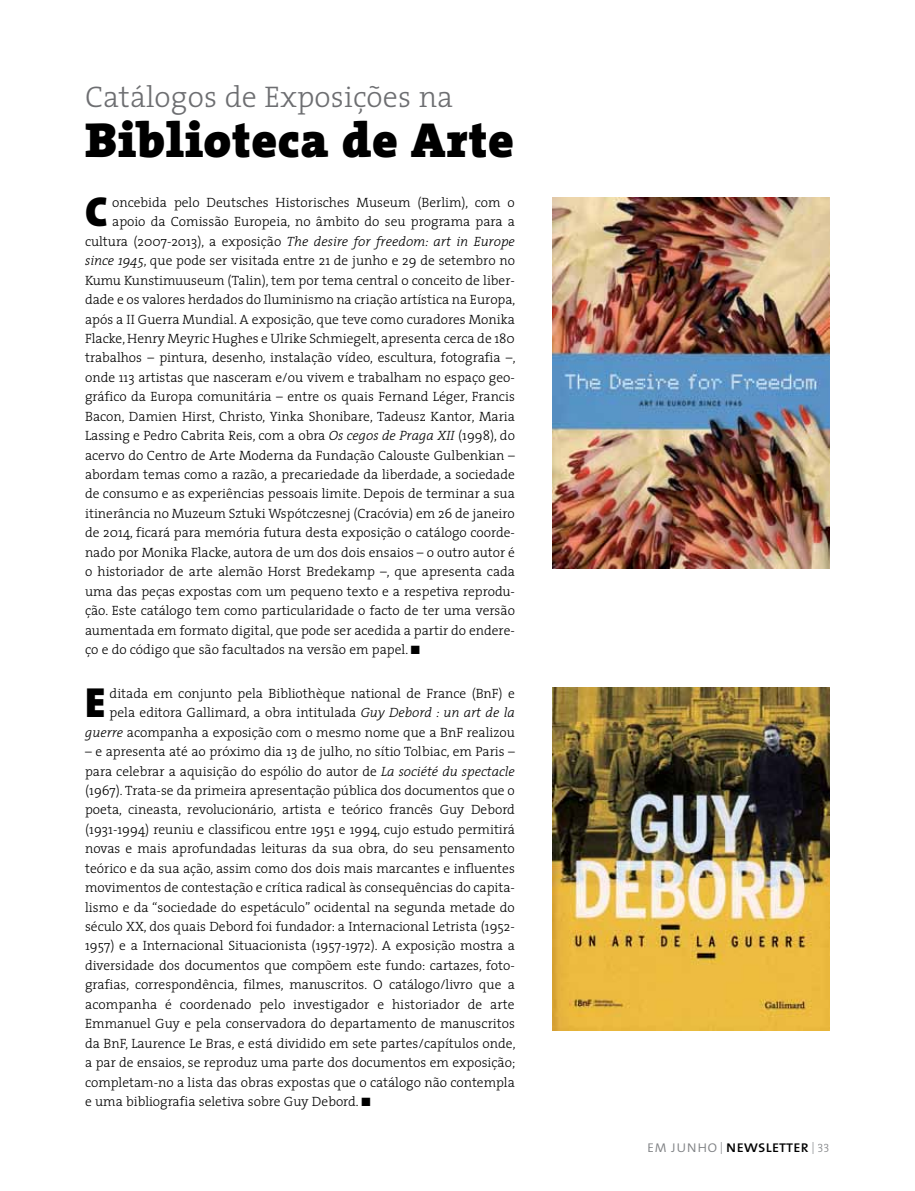
<style>
.page{position:relative;width:915px;height:1191px;background:#fff}
.page>*{position:absolute;margin:0;border:0;box-sizing:border-box;transform-origin:0 0}
.t1{font:900 49.5px "The Serif";letter-spacing:.01em;color:#000}
.t2{font:42.3px "The Sans Black Caps";color:#000}
.t3{font:300 30px "The Serif";letter-spacing:.005em;color:#6d6e71}
.t4{font:16.5px "The Mix Caps";letter-spacing:-.01em;color:#000}
.t5{font:300 13.5px/19.5px "The Serif";color:#000;text-align:right}
.t6{font:italic 300 13.5px "The Serif";color:#000}
.s1{font-style:normal}
.s2{font-style:italic}
.s3{font-family:"The Mix Light Caps";color:#808285}
.s4{font-family:"The Serif Light Caps";font-size:12px;color:#808285}
</style>
<div class="page">
<img style="left:552px;top:688px;width:277px;height:342px">
<img style="left:552px;top:197px;width:277px;height:371px">
<h3 class="t3" style="left:85px;top:72px;width:369px">Catálogos de Exposições na</h3>
<h1 class="t1" style="left:85px;top:98px;width:430px">Biblioteca de Arte</h1>
<h2 class="t2" style="left:85px;top:176px;width:24px">C</h2>
<p class="t5" style="left:112px;top:192px;width:404px">oncebida pelo Deutsches Historisches Museum (Berlim), com o</p>
<p class="t5" style="left:112px;top:212px;width:404px">apoio da Comissão Europeia, no âmbito do seu programa para a</p>
<p class="t6" style="left:85px;top:230px;width:431px"><span class="s1">cultura (2007-2013), a exposição</span> The desire for freedom: art in Europe</p>
<p class="t5" style="left:85px;top:250px;width:431px"><span class="s2">since 1945</span>, que pode ser visitada entre 21 de junho e 29 de setembro no</p>
<p class="t5" style="left:85px;top:270px;width:431px">Kumu Kunstimuuseum (Talin), tem por tema central o conceito de liber‑</p>
<p class="t5" style="left:85px;top:289px;width:431px">dade e os valores herdados do Iluminismo na criação artística na Europa,</p>
<p class="t5" style="left:85px;top:309px;width:431px">após a II Guerra Mundial. A exposição, que teve como curadores Monika</p>
<p class="t5" style="left:85px;top:328px;width:431px">Flacke, Henry Meyric Hughes e Ulrike Schmiegelt, apresenta cerca de 180</p>
<p class="t5" style="left:85px;top:348px;width:431px">trabalhos – pintura, desenho, instalação vídeo, escultura, fotografia –,</p>
<p class="t5" style="left:85px;top:367px;width:431px">onde 113 artistas que nasceram e/ou vivem e trabalham no espaço geo‑</p>
<p class="t5" style="left:85px;top:386px;width:431px">gráfico da Europa comunitária – entre os quais Fernand Léger, Francis</p>
<p class="t5" style="left:85px;top:406px;width:431px">Bacon, Damien Hirst, Christo, Yinka Shonibare, Tadeusz Kantor, Maria</p>
<p class="t5" style="left:85px;top:425px;width:431px">Lassing e Pedro Cabrita Reis, com a obra <span class="s2">Os cegos de Praga XII</span> (1998), do</p>
<p class="t5" style="left:85px;top:445px;width:431px">acervo do Centro de Arte Moderna da Fundação Calouste Gulbenkian –</p>
<p class="t5" style="left:85px;top:464px;width:431px">abordam temas como a razão, a precariedade da liberdade, a sociedade</p>
<p class="t5" style="left:85px;top:484px;width:431px">de consumo e as experiências pessoais limite. Depois de terminar a sua</p>
<p class="t5" style="left:85px;top:503px;width:431px">itinerância no Muzeum Sztuki Wspótczesnej (Cracóvia) em 26 de janeiro</p>
<p class="t5" style="left:85px;top:522px;width:431px">de 2014, ficará para memória futura desta exposição o catálogo coorde‑</p>
<p class="t5" style="left:85px;top:542px;width:431px">nado por Monika Flacke, autora de um dos dois ensaios – o outro autor é</p>
<p class="t5" style="left:85px;top:561px;width:431px">o historiador de arte alemão Horst Bredekamp –, que apresenta cada</p>
<p class="t5" style="left:85px;top:581px;width:431px">uma das peças expostas com um pequeno texto e a respetiva reprodu‑</p>
<p class="t5" style="left:85px;top:600px;width:431px">ção. Este catálogo tem como particularidade o facto de ter uma versão</p>
<p class="t5" style="left:85px;top:620px;width:431px">aumentada em formato digital, que pode ser acedida a partir do endere‑</p>
<p class="t5" style="left:85px;top:639px;width:336px">ço e do código que são facultados na versão em papel. ■</p>
<h2 class="t2" style="left:85px;top:667px;width:22px">E</h2>
<p class="t5" style="left:85px;top:683px;width:431px">ditada em conjunto pela Bibliothèque national de France (BnF) e pela editora Gallimard, a obra intitulada <span class="s2">Guy Debord : un art de la guerre</span> acompanha a exposição com o mesmo nome que a BnF realizou</p>
<p class="t5" style="left:85px;top:741px;width:432px;text-align:left">– e apresenta até ao próximo dia 13 de julho, no sítio Tolbiac, em Paris – para celebrar a aquisição do espólio do autor de <span class="s2">La société du spectacle </span>(1967). Trata-se da primeira apresentação pública dos documentos que o poeta, cineasta, revolucionário, artista e teórico francês Guy Debord (1931-1994) reuniu e classificou entre 1951 e 1994, cujo estudo permitirá novas e mais aprofundadas leituras da sua obra, do seu pensamento teórico e da sua ação, assim como dos dois mais marcantes e influentes movimentos de contestação e crítica radical às consequências do capita‑ lismo e da “sociedade do espetáculo” ocidental na segunda metade do século XX, dos quais Debord foi fundador: a Internacional Letrista (1952- 1957) e a Internacional Situacionista (1957-1972). A exposição mostra a diversidade dos documentos que compõem este fundo: cartazes, foto‑ grafias, correspondência, filmes, manuscritos. O catálogo/livro que a acompanha é coordenado pelo investigador e historiador de arte Emmanuel Guy e pela conservadora do departamento de manuscritos da BnF, Laurence Le Bras, e está dividido em sete partes/capítulos onde, a par de ensaios, se reproduz uma parte dos documentos em exposição; completam-no a lista das obras expostas que o catálogo não contempla e uma bibliografia seletiva sobre Guy Debord. ■</p>
<p class="t4" style="left:646px;top:1132px;width:184px"><span class="s3">em junho</span> <span class="s4">|</span> newsletter <span class="s4">| 33</span></p>
</div>
